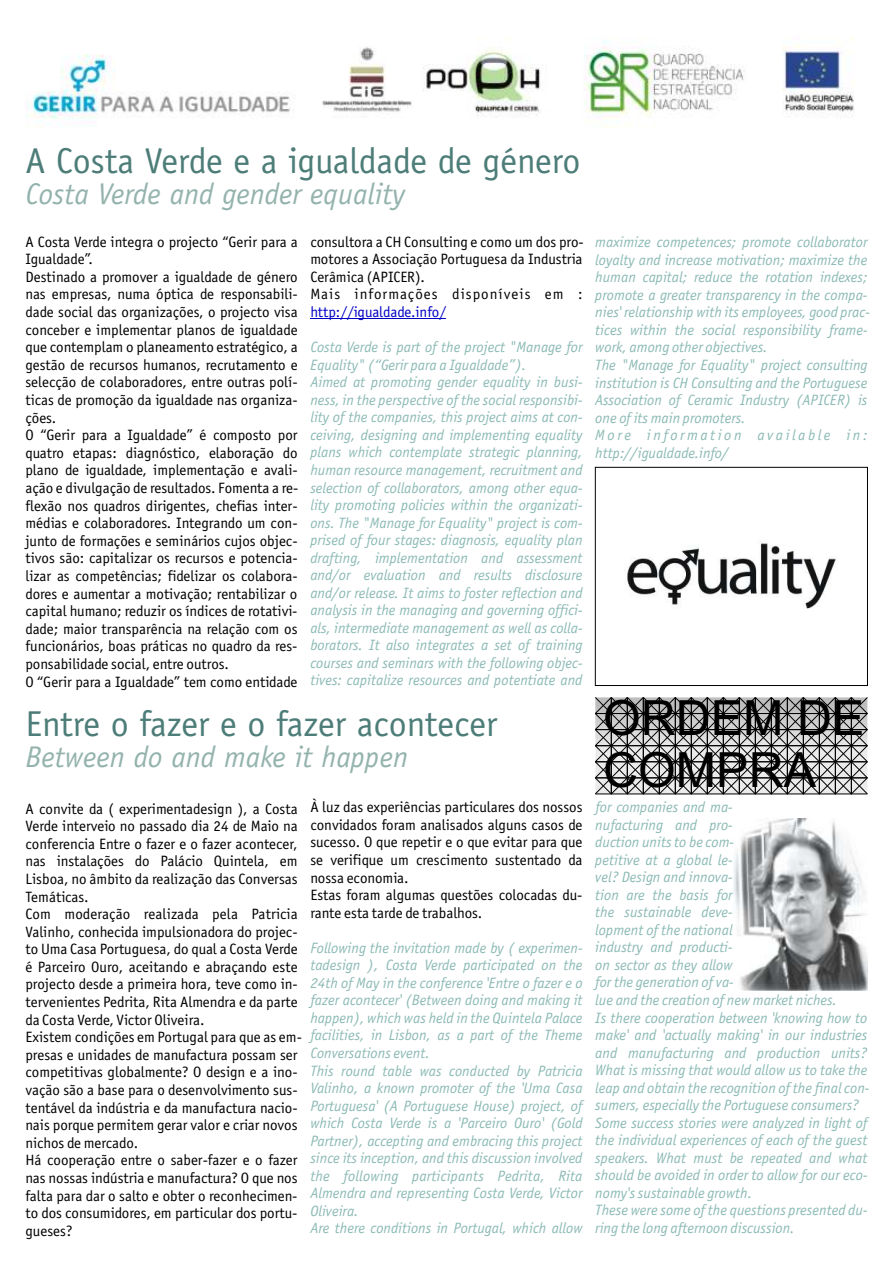
<style>
.page{position:relative;width:893px;height:1263px;background:#fff}
.page>*{position:absolute;margin:0;border:0;box-sizing:border-box;transform-origin:0 0}
.t1{font:48.45px/52.1px "Arial";color:#000}
.t2{font:36px "Officina Sans";color:#4d7d78}
.t3{font:italic 30px "Officina Sans";color:#94b3ad}
.t4{font:italic 15px/17.5px "Officina Sans";color:#8cbab5}
.t5{font:15px/17.5px "Officina Sans";color:#000}
.t6{font:15px "Officina Sans";color:#0000c4}
</style>
<div class="page">
<hr style="left:310px;top:318px;width:136px;height:1px;background:#0000c4">
<img style="left:26px;top:37px;width:828px;height:90px">
<img style="left:627px;top:541px;width:209px;height:68px">
<div style="left:595px;top:467px;width:273px;height:219px;border:1px solid #000"></div>
<img style="left:733px;top:818px;width:134px;height:172px">
<svg style="left:595px;top:697px;width:273px;height:98px;background:#959595"></svg>
<h2 class="t2" style="left:26px;top:146px;width:556px">A Costa Verde e a igualdade de género</h2>
<h3 class="t3" style="left:26px;top:182px;width:381px">Costa Verde and gender equality</h3>
<p class="t5" style="left:25px;top:234px;width:274px">A Costa Verde integra o projecto “Gerir para a Igualdade”.<br>Destinado a promover a igualdade de género nas empresas, numa óptica de responsabili&shy;dade social das organizações, o projecto visa conceber e implementar planos de igualdade que contemplam o planeamento estratégico, a gestão de recursos humanos, recrutamento e selecção de colaboradores, entre outras polí&shy;ticas de promoção da igualdade nas organiza&shy;ções.<br>O “Gerir para a Igualdade” é composto por quatro etapas: diagnóstico, elaboração do plano de igualdade, implementação e avali&shy;ação e divulgação de resultados. Fomenta a re&shy;flexão nos quadros dirigentes, chefias inter&shy;médias e colaboradores. Integrando um con&shy;junto de formações e seminários cujos objec&shy;tivos são: capitalizar os recursos e potencia&shy;lizar as competências; fidelizar os colabora&shy;dores e aumentar a motivação; rentabilizar o capital humano; reduzir os índices de rotativi&shy;dade; maior transparência na relação com os funcionários, boas práticas no quadro da res&shy;ponsabilidade social, entre outros.<br>O “Gerir para a Igualdade” tem como entidade</p>
<p class="t5" style="left:310px;top:234px;width:275px">consultora a CH Consulting e como um dos pro&shy;motores a Associação Portuguesa da Industria Cerâmica (APICER).<br>Mais informações disponíveis em :</p>
<p class="t6" style="left:310px;top:306px;width:137px">http://igualdade.info/</p>
<p class="t4" style="left:310px;top:340px;width:274px">Costa Verde is part of the project "Manage for Equality" (“Gerir para a Igualdade”).<br>Aimed at promoting gender equality in busi&shy;ness, in the perspective of the social responsibi&shy;lity of the companies, this project aims at con&shy;ceiving, designing and implementing equality plans which contemplate strategic planning, human resource management, recruitment and selection of collaborators, among other equa&shy;lity promoting policies within the organizati&shy;ons. The "Manage for Equality" project is com&shy;prised of four stages: diagnosis, equality plan drafting, implementation and assessment and/or evaluation and results disclosure and/or release. It aims to foster reflection and analysis in the managing and governing offici&shy;als, intermediate management as well as colla&shy;borators. It also integrates a set of training courses and seminars with the following objec&shy;tives: capitalize resources and potentiate and</p>
<h2 class="t2" style="left:26px;top:709px;width:474px">Entre o fazer e o fazer acontecer</h2>
<h3 class="t3" style="left:26px;top:744px;width:384px">Between do and make it happen</h3>
<p class="t5" style="left:25px;top:801px;width:278px">A convite da ( experimentadesign ), a Costa Verde interveio no passado dia 24 de Maio na conferencia Entre o fazer e o fazer acontecer, nas instalações do Palácio Quintela, em Lisboa, no âmbito da realização das Conversas Temáticas.<br>Com moderação realizada pela Patricia Valinho, conhecida impulsionadora do projec&shy;to Uma Casa Portuguesa, do qual a Costa Verde é Parceiro Ouro, aceitando e abraçando este projecto desde a primeira hora, teve como in&shy;tervenientes Pedrita, Rita Almendra e da parte da Costa Verde, Victor Oliveira.<br>Existem condições em Portugal para que as em&shy;presas e unidades de manufactura possam ser competitivas globalmente? O design e a ino&shy;vação são a base para o desenvolvimento sus&shy;tentável da indústria e da manufactura nacio&shy;nais porque permitem gerar valor e criar novos nichos de mercado.<br>Há cooperação entre o saber-fazer e o fazer nas nossas indústria e manufactura? O que nos falta para dar o salto e obter o reconhecimen&shy;to dos consumidores, em particular dos portu&shy;gueses?</p>
<p class="t5" style="left:310px;top:800px;width:274px">À luz das experiências particulares dos nossos convidados foram analisados alguns casos de sucesso. O que repetir e o que evitar para que se verifique um crescimento sustentado da nossa economia.<br>Estas foram algumas questões colocadas du&shy;rante esta tarde de trabalhos.</p>
<p class="t4" style="left:310px;top:940px;width:274px">Following the invitation made by ( experimen&shy;tadesign ), Costa Verde participated on the 24th of May in the conference 'Entre o fazer e o fazer acontecer' (Between doing and making it happen), which was held in the Quintela Palace facilities, in Lisbon, as a part of the Theme Conversations event.<br>This round table was conducted by Patricia Valinho, a known promoter of the 'Uma Casa Portuguesa' (A Portuguese House) project, of which Costa Verde is a 'Parceiro Ouro' (Gold Partner), accepting and embracing this project since its inception, and this discussion involved the following participants Pedrita, Rita Almendra and representing Costa Verde, Victor Oliveira.<br>Are there conditions in Portugal, which allow</p>
<p class="t4" style="left:595px;top:235px;width:276px">maximize competences; promote collaborator loyalty and increase motivation; maximize the human capital; reduce the rotation indexes; promote a greater transparency in the compa&shy;nies' relationship with its employees, good prac&shy;tices within the social responsibility frame&shy;work, among other objectives.<br>The "Manage for Equality" project consulting institution is CH Consulting and the Portuguese Association of Ceramic Industry (APICER) is one of its main promoters.<br>More information available in: http://igualdade.info/</p>
<h1 class="t1" style="left:603px;top:696px;width:263px">ORDEM DE<br>COMPRA</h1>
<p class="t4" style="left:595px;top:799px;width:275px">for companies and ma-<br>nufacturing and pro-<br>duction units to be com-<br>petitive at a global le-<br>vel? Design and innova-<br>tion are the basis for<br>the sustainable deve-<br>lopment of the national<br>industry and producti-<br>on sector as they allow<br>for the generation of va-<br>lue and the creation of new market niches.<br>Is there cooperation between 'knowing how to make' and 'actually making' in our industries and manufacturing and production units?<br>What is missing that would allow us to take the leap and obtain the recognition of the final con&shy;sumers, especially the Portuguese consumers?<br>Some success stories were analyzed in light of the individual experiences of each of the guest speakers. What must be repeated and what should be avoided in order to allow for our eco&shy;nomy's sustainable growth.<br>These were some of the questions presented du&shy;ring the long afternoon discussion.</p>
</div>
